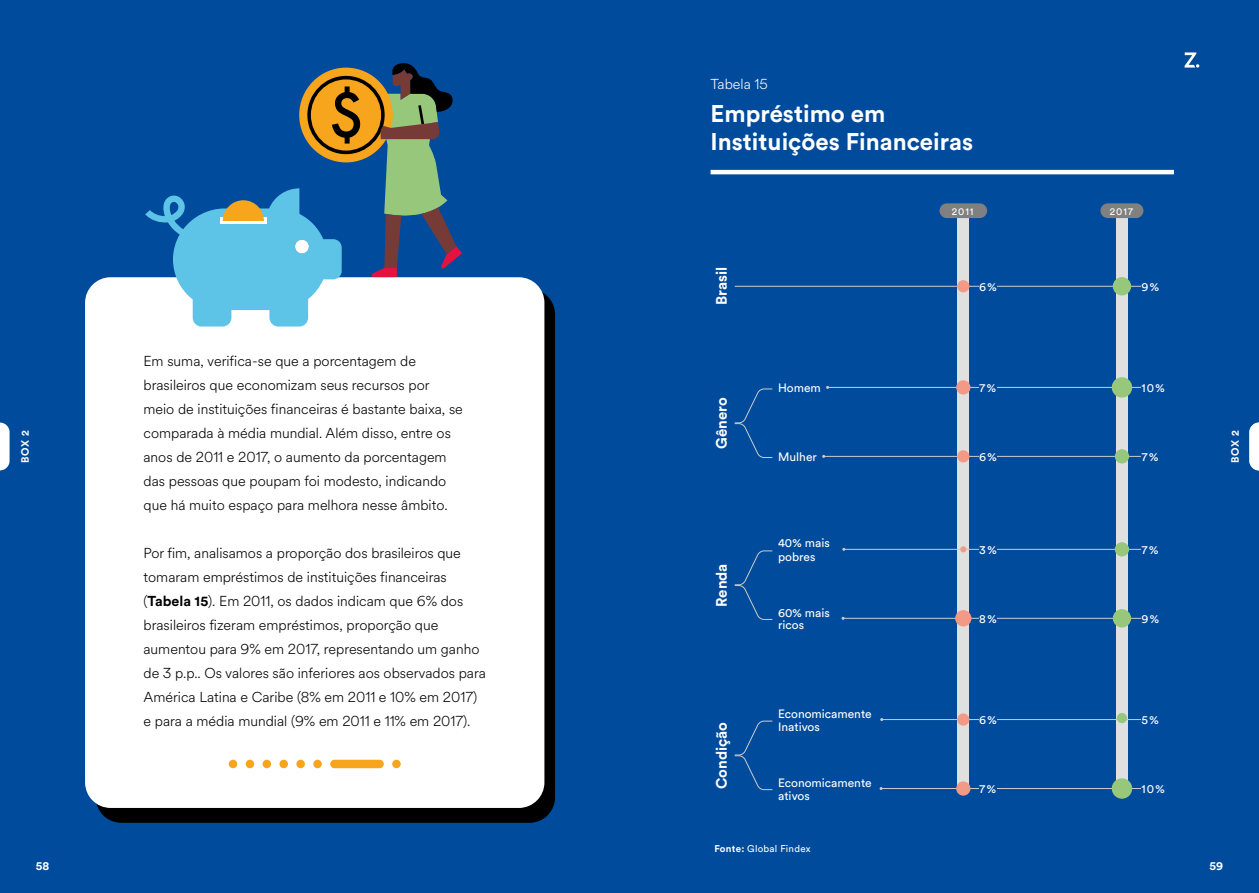
<style>
.page{position:relative;width:1259px;height:893px;background:#004b9c}
.page>*{position:absolute;margin:0;border:0;box-sizing:border-box;transform-origin:0 0}
.t1{font:700 24px/28.5px "Circular Std";color:#fff}
.t2{font:700 15px "Circular Std";color:#fff}
.t3{font:300 14.25px/24px "Circular Spotify Text";color:#000}
.t4{font:300 14.25px "Circular Spotify Text";color:#fff}
.t5{font:12px/13.5px "Circular Std";color:#fff}
.t6{font:700 12px "Circular Std";color:#fff}
.t7{font:700 10.5px "Circular Std";letter-spacing:.04em;color:#fff}
.t8{font:10.2px "Circular Std";letter-spacing:.1em;color:#fff}
.t9{font:9.75px "Circular Std";letter-spacing:.025em;color:#fff}
.s1{font-family:"Circular Std";font-weight:700}
.s2{font-weight:700}
</style>
<div class="page">
<div style="left:96px;top:289px;width:459px;height:534px;background:#000;border-radius:26px"></div>
<div style="left:85px;top:277px;width:459px;height:531px;background:#fff;border-radius:26px"></div>
<div style="left:330px;top:760px;width:54px;height:8px;background:#f7a51c;border-radius:4px"></div>
<div style="left:296px;top:760px;width:9px;height:8px;background:#f7a51c;border-radius:50%"></div>
<div style="left:229px;top:760px;width:8px;height:8px;background:#f7a51c;border-radius:50%"></div>
<div style="left:246px;top:760px;width:8px;height:8px;background:#f7a51c;border-radius:50%"></div>
<div style="left:313px;top:760px;width:9px;height:8px;background:#f7a51c;border-radius:50%"></div>
<div style="left:263px;top:760px;width:8px;height:8px;background:#f7a51c;border-radius:50%"></div>
<div style="left:392px;top:760px;width:9px;height:8px;background:#f7a51c;border-radius:50%"></div>
<div style="left:279px;top:760px;width:9px;height:8px;background:#f7a51c;border-radius:50%"></div>
<hr style="left:710px;top:170px;width:464px;height:4px;background:#fff">
<div style="left:957px;top:217px;width:12px;height:574px;background:#e0e0e0"></div>
<div style="left:939px;top:203px;width:48px;height:15px;background:#808080;border-radius:7px"></div>
<div style="left:1116px;top:217px;width:11px;height:571px;background:#e0e0e0"></div>
<div style="left:1100px;top:203px;width:43px;height:15px;background:#808080;border-radius:7px"></div>
<hr style="left:734px;top:286px;width:418px;height:1px;background:#ccc">
<hr style="left:844px;top:549px;width:308px;height:1px;background:#ccc">
<hr style="left:843px;top:618px;width:309px;height:1px;background:#ccc">
<svg style="left:734px;top:550px;width:39px;height:70px"></svg>
<hr style="left:881px;top:719px;width:271px;height:1px;background:#ccc">
<hr style="left:881px;top:788px;width:271px;height:1px;background:#ccc">
<svg style="left:734px;top:720px;width:39px;height:70px"></svg>
<hr style="left:827px;top:387px;width:325px;height:1px;background:#ccc">
<hr style="left:823px;top:456px;width:329px;height:1px;background:#ccc">
<svg style="left:734px;top:388px;width:39px;height:70px"></svg>
<div style="left:957px;top:280px;width:12px;height:12px;background:#f39a87;border-radius:50%"></div>
<div style="left:957px;top:450px;width:12px;height:12px;background:#f39a87;border-radius:50%"></div>
<div style="left:957px;top:713px;width:12px;height:13px;background:#f39a87;border-radius:50%"></div>
<div style="left:955px;top:610px;width:16px;height:16px;background:#f39a87;border-radius:50%"></div>
<div style="left:979px;top:451px;width:18px;height:10px;background:#004b9c"></div>
<div style="left:1141px;top:451px;width:18px;height:10px;background:#004b9c"></div>
<div style="left:1141px;top:544px;width:18px;height:10px;background:#004b9c"></div>
<div style="left:1141px;top:613px;width:18px;height:10px;background:#004b9c"></div>
<div style="left:1141px;top:715px;width:18px;height:9px;background:#004b9c"></div>
<div style="left:979px;top:544px;width:18px;height:10px;background:#004b9c"></div>
<div style="left:979px;top:715px;width:18px;height:9px;background:#004b9c"></div>
<div style="left:979px;top:784px;width:18px;height:9px;background:#004b9c"></div>
<div style="left:979px;top:613px;width:18px;height:10px;background:#004b9c"></div>
<div style="left:979px;top:281px;width:18px;height:10px;background:#004b9c"></div>
<div style="left:1141px;top:281px;width:18px;height:10px;background:#004b9c"></div>
<div style="left:979px;top:383px;width:18px;height:9px;background:#004b9c"></div>
<div style="left:1141px;top:383px;width:24px;height:9px;background:#004b9c"></div>
<div style="left:1141px;top:784px;width:24px;height:9px;background:#004b9c"></div>
<div style="left:1116px;top:713px;width:11px;height:10px;background:#97c77b;border-radius:50%"></div>
<div style="left:1112px;top:609px;width:19px;height:18px;background:#97c77b;border-radius:50%"></div>
<svg style="left:960px;top:546px;width:6px;height:6px"></svg>
<div style="left:1111px;top:377px;width:21px;height:21px;background:#97c77b;border-radius:50%"></div>
<div style="left:1111px;top:778px;width:21px;height:21px;background:#97c77b;border-radius:50%"></div>
<div style="left:956px;top:380px;width:14px;height:15px;background:#f39a87;border-radius:50%"></div>
<div style="left:1114px;top:542px;width:15px;height:14px;background:#97c77b;border-radius:50%"></div>
<div style="left:956px;top:781px;width:14px;height:15px;background:#f39a87;border-radius:50%"></div>
<div style="left:1114px;top:449px;width:15px;height:14px;background:#97c77b;border-radius:50%"></div>
<div style="left:1112px;top:277px;width:19px;height:18px;background:#97c77b;border-radius:50%"></div>
<svg style="left:1249px;top:423px;width:10px;height:47px"></svg>
<svg style="left:145px;top:63px;width:317px;height:264px"></svg>
<svg style="left:0;top:423px;width:10px;height:47px"></svg>
<svg style="left:1184px;top:52px;width:15px;height:16px"></svg>
<p class="t4" style="left:710px;top:74px;width:59px">Tabela 15</p>
<h1 class="t1" style="left:710px;top:98px;width:264px">Empréstimo em<br>Instituições Financeiras</h1>
<p class="t8" style="left:951px;top:205px;width:23px">2011</p>
<p class="t8" style="left:1109px;top:205px;width:25px">2017</p>
<p class="t2" style="left:712px;top:305px;width:40px;rotate:-90deg">Brasil</p>
<p class="t5" style="left:979px;top:280px;width:19px">6%</p>
<p class="t5" style="left:1141px;top:280px;width:19px">9%</p>
<p class="t7" style="left:18px;top:463px;width:34px;rotate:-90deg">BOX 2</p>
<p class="t3" style="left:143px;top:349px;width:321px">Em suma, verifica-se que a porcentagem de brasileiros que economizam seus recursos por meio de instituições financeiras é bastante baixa, se comparada à média mundial. Além disso, entre os anos de 2011 e 2017, o aumento da porcentagem das pessoas que poupam foi modesto, indicando que há muito espaço para melhora nesse âmbito.</p>
<p class="t3" style="left:143px;top:541px;width:344px">Por fim, analisamos a proporção dos brasileiros que tomaram empréstimos de instituições financeiras (<span class="s1">Tabela 15</span>). Em 2011, os dados indicam que 6% dos brasileiros fizeram empréstimos, proporção que aumentou para 9% em 2017, representando um ganho de 3 p.p.. Os valores são inferiores aos observados para América Latina e Caribe (8% em 2011 e 10% em 2017) e para a média mundial (9% em 2011 e 11% em 2017).</p>
<p class="t2" style="left:712px;top:449px;width:53px;rotate:-90deg">Gênero</p>
<p class="t2" style="left:712px;top:607px;width:45px;rotate:-90deg">Renda</p>
<p class="t2" style="left:712px;top:789px;width:69px;rotate:-90deg">Condição</p>
<p class="t5" style="left:778px;top:381px;width:44px">Homem</p>
<p class="t5" style="left:979px;top:381px;width:18px">7%</p>
<p class="t5" style="left:1141px;top:381px;width:25px">10%</p>
<p class="t5" style="left:778px;top:450px;width:40px">Mulher</p>
<p class="t5" style="left:979px;top:449px;width:19px">6%</p>
<p class="t5" style="left:1142px;top:449px;width:18px">7%</p>
<p class="t5" style="left:778px;top:536px;width:53px">40% mais pobres</p>
<p class="t5" style="left:778px;top:607px;width:53px;line-height:12px">60% mais ricos</p>
<p class="t5" style="left:778px;top:706px;width:95px">Economicamente<br>Inativos</p>
<p class="t5" style="left:778px;top:775px;width:95px">Economicamente ativos</p>
<p class="t5" style="left:979px;top:543px;width:19px">3%</p>
<p class="t5" style="left:979px;top:612px;width:19px">8%</p>
<p class="t5" style="left:979px;top:713px;width:19px">6%</p>
<p class="t5" style="left:979px;top:782px;width:18px">7%</p>
<p class="t5" style="left:1142px;top:543px;width:18px">7%</p>
<p class="t5" style="left:1141px;top:612px;width:19px">9%</p>
<p class="t5" style="left:1141px;top:713px;width:19px">5%</p>
<p class="t5" style="left:1141px;top:782px;width:25px">10%</p>
<p class="t7" style="left:1228px;top:463px;width:34px;rotate:-90deg">BOX 2</p>
<p class="t9" style="left:714px;top:843px;width:98px"><span class="s2">Fonte:</span> Global Findex</p>
<p class="t6" style="left:36px;top:858px;width:15px">58</p>
<p class="t6" style="left:1209px;top:858px;width:15px">59</p>
</div>
